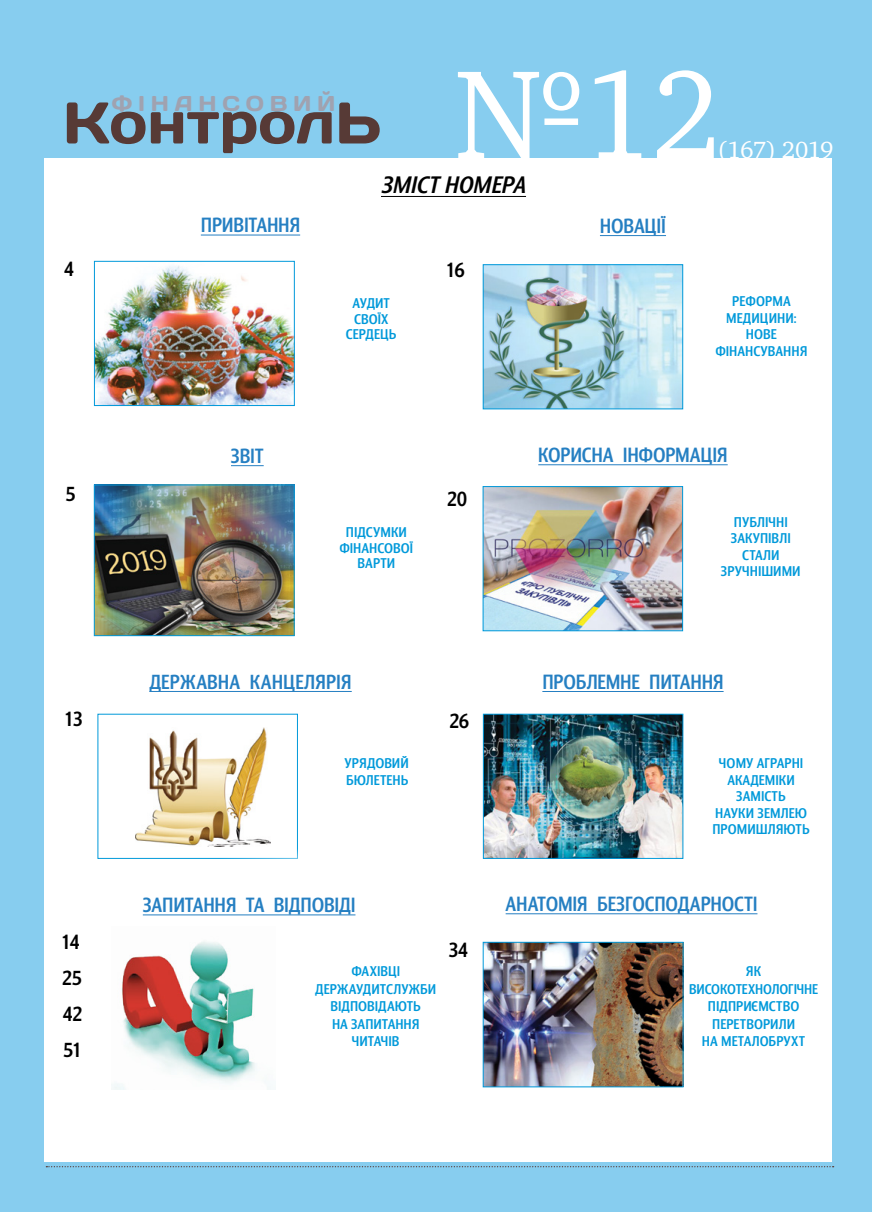
<style>
.page{position:relative;width:872px;height:1212px;background:#87cdef}
.page>*{position:absolute;margin:0;border:0;box-sizing:border-box;transform-origin:0 0}
.t1{font:129px "Charter ITC";color:#fff;scale:.95 1}
.t2{font:58.5px "Days";color:#573a36}
.t3{font:italic 700 24.3px "Barnaul Grotesk";letter-spacing:-.01em;color:#000}
.t4{font:24px "Charter ITC";letter-spacing:-.03em;color:#fff}
.t5{font:21.45px "Days";letter-spacing:.27em;color:#a0a2b0}
.t6{font:700 21px "Barnaul Grotesk";letter-spacing:-.005em;color:#257fc2;scale:.96 1}
.t7{font:700 21px/36px "Barnaul Grotesk";letter-spacing:-.005em;color:#000;text-align:justify}
.t8{font:700 20.85px "Barnaul Grotesk";letter-spacing:.01em;color:#257fc2}
.t9{font:700 14.4px/16.5px "Barnaul Grotesk";letter-spacing:.01em;color:#0099da;text-align:center}
</style>
<div class="page">
<div style="left:45px;top:159px;width:787px;height:1003px;background:#fff"></div>
<hr style="left:381px;top:196px;width:145px;height:1px;background:#000">
<svg style="left:46px;top:1166px;width:787px;height:1px"></svg>
<hr style="left:600px;top:235px;width:66px;height:1px;background:#257fc2">
<hr style="left:538px;top:464px;width:189px;height:1px;background:#257fc2">
<hr style="left:149px;top:691px;width:203px;height:1px;background:#257fc2">
<hr style="left:201px;top:235px;width:99px;height:1px;background:#257fc2">
<img style="left:485px;top:488px;width:196px;height:141px">
<div style="left:483px;top:486px;width:200px;height:145px;border:1px solid #0099da"></div>
<hr style="left:143px;top:915px;width:212px;height:1px;background:#257fc2">
<img style="left:485px;top:266px;width:196px;height:141px">
<div style="left:483px;top:264px;width:200px;height:145px;border:1px solid #0099da"></div>
<hr style="left:542px;top:691px;width:181px;height:1px;background:#257fc2">
<img style="left:485px;top:716px;width:196px;height:140px">
<div style="left:483px;top:714px;width:200px;height:144px;border:1px solid #0099da"></div>
<img style="left:96px;top:265px;width:196px;height:139px">
<div style="left:94px;top:261px;width:200px;height:145px;border:1px solid #0099da"></div>
<hr style="left:505px;top:913px;width:252px;height:1px;background:#257fc2">
<img style="left:485px;top:944px;width:196px;height:141px">
<div style="left:483px;top:942px;width:200px;height:145px;border:1px solid #0099da"></div>
<img style="left:113px;top:941px;width:142px;height:148px">
<img style="left:135px;top:728px;width:135px;height:118px">
<hr style="left:231px;top:465px;width:33px;height:1px;background:#257fc2">
<img style="left:96px;top:487px;width:196px;height:147px">
<div style="left:94px;top:485px;width:200px;height:151px;border:1px solid #0099da"></div>
<h3 class="t5" style="left:112px;top:90px;width:225px">ФІНАНСОВИЙ</h3>
<h2 class="t2" style="left:63px;top:85px;width:320px">КонтролЬ</h2>
<h1 class="t1" style="left:455px;top:34px;width:281px">№12</h1>
<h3 class="t4" style="left:717px;top:135px;width:118px">(167) 2019</h3>
<h3 class="t3" style="left:381px;top:171px;width:146px">ЗМІСТ НОМЕРА</h3>
<h3 class="t6" style="left:201px;top:213px;width:105px">ПРИВІТАННЯ</h3>
<h3 class="t6" style="left:600px;top:213px;width:70px">НОВАЦІЇ</h3>
<h3 class="t7" style="left:64px;top:251px;width:11px">4</h3>
<h3 class="t7" style="left:446px;top:251px;width:20px">16</h3>
<p class="t9" style="left:346px;top:295px;width:52px;line-height:15.8px">АУДИТ<br>СВОЇХ<br>СЕРДЕЦЬ</p>
<p class="t9" style="left:715px;top:293px;width:94px">РЕФОРМА<br>МЕДИЦИНИ:<br>НОВЕ<br>ФІНАНСУВАННЯ</p>
<h3 class="t6" style="left:231px;top:443px;width:36px">ЗВІТ</h3>
<h3 class="t6" style="left:538px;top:442px;width:199px">КОРИСНА ІНФОРМАЦІЯ</h3>
<h3 class="t7" style="left:66px;top:475px;width:11px">5</h3>
<h3 class="t7" style="left:447px;top:481px;width:21px">20</h3>
<p class="t9" style="left:339px;top:524px;width:75px;line-height:15.8px">ПІДСУМКИ<br>ФІНАНСОВОЇ<br>ВАРТИ</p>
<p class="t9" style="left:721px;top:513px;width:81px">ПУБЛІЧНІ<br>ЗАКУПІВЛІ<br>СТАЛИ<br>ЗРУЧНІШИМИ</p>
<h3 class="t8" style="left:149px;top:669px;width:204px">ДЕРЖАВНА КАНЦЕЛЯРІЯ</h3>
<h3 class="t6" style="left:542px;top:669px;width:190px">ПРОБЛЕМНЕ ПИТАННЯ</h3>
<h3 class="t7" style="left:64px;top:701px;width:19px">13</h3>
<h3 class="t7" style="left:449px;top:702px;width:21px">26</h3>
<p class="t9" style="left:344px;top:754px;width:66px;line-height:17.4px;text-align:left">УРЯДОВИЙ<br>БЮЛЕТЕНЬ</p>
<p class="t9" style="left:712px;top:755px;width:99px">ЧОМУ АГРАРНІ<br>АКАДЕМІКИ<br>ЗАМІСТЬ<br>НАУКИ ЗЕМЛЕЮ<br>ПРОМИШЛЯЮТЬ</p>
<h3 class="t6" style="left:143px;top:892px;width:223px">ЗАПИТАННЯ ТА ВІДПОВІДІ</h3>
<h3 class="t6" style="left:505px;top:891px;width:264px">АНАТОМІЯ БЕЗГОСПОДАРНОСТІ</h3>
<h3 class="t7" style="left:62px;top:923px;width:22px">14<br>25<br>42<br>51</h3>
<p class="t9" style="left:315px;top:962px;width:122px;line-height:17.4px">ФАХІВЦІ<br>ДЕРЖАУДИТСЛУЖБИ<br>ВІДПОВІДАЮТЬ<br>НА ЗАПИТАННЯ<br>ЧИТАЧІВ</p>
<h3 class="t7" style="left:448px;top:931px;width:21px">34</h3>
<p class="t9" style="left:689px;top:962px;width:130px;line-height:17.4px">ЯК<br>ВИСОКОТЕХНОЛОГIЧНЕ<br>ПIДПРИ МСТВО<br>ПЕРЕТВОРИЛИ<br>НА МЕТАЛОБРУХТ</p>
</div>
